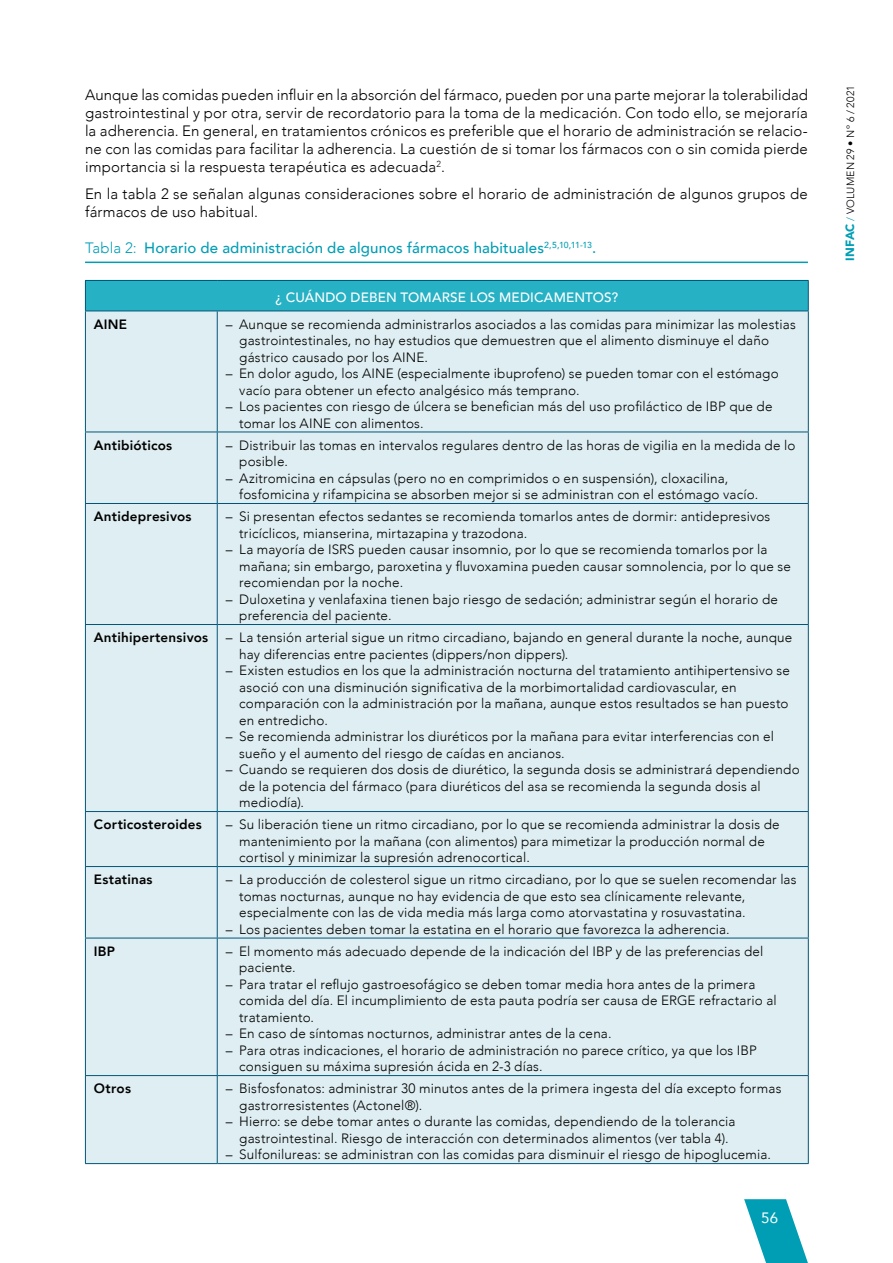
<style>
.page{position:relative;width:893px;height:1263px;background:#fff}
.page>*{position:absolute;margin:0;border:0;box-sizing:border-box;transform-origin:0 0}
.Texto_general{font:300 15px/18px "Avenir";letter-spacing:.01em;color:#000;text-align:justify}
.TABLA_FIGURA_titulo{font:500 15px "Avenir";letter-spacing:.01em;color:#009eb5}
.t1{font:15px "Avenir";color:#fff}
.TABLA_texto{font:300 13.5px/16.5px "Avenir";letter-spacing:.015em;color:#000}
.TABLA_texto-2{font:800 13.5px "Avenir";letter-spacing:.015em;color:#000}
.TABLA_cabecera{font:500 13.5px "Avenir";letter-spacing:.01em;color:#fff}
.t2{font:300 10.5px "Avenir";letter-spacing:.02em;color:#000}
.s1{font-weight:300}
.s2{font-weight:900;font-size:12px;color:#009eb5}
.s3{color:#009eb5}
</style>
<div class="page">
<hr style="left:85px;top:262px;width:723px;height:1px;background:#009eb5">
<div style="left:85px;top:280px;width:723px;height:31px;background:#27b1c4"></div>
<div style="left:86px;top:312px;width:722px;height:851px;background:#dfeef2"></div>
<hr style="left:217px;top:311px;width:1px;height:121px;background:#005679">
<hr style="left:85px;top:432px;width:132px;height:1px;background:#005679">
<hr style="left:217px;top:432px;width:592px;height:1px;background:#005679">
<hr style="left:217px;top:432px;width:1px;height:71px;background:#005679">
<hr style="left:85px;top:503px;width:132px;height:1px;background:#005679">
<hr style="left:217px;top:503px;width:592px;height:1px;background:#005679">
<hr style="left:217px;top:504px;width:1px;height:120px;background:#005679">
<hr style="left:85px;top:624px;width:132px;height:1px;background:#005679">
<hr style="left:217px;top:624px;width:592px;height:1px;background:#005679">
<hr style="left:217px;top:625px;width:1px;height:186px;background:#005679">
<hr style="left:85px;top:811px;width:132px;height:1px;background:#005679">
<hr style="left:217px;top:811px;width:592px;height:1px;background:#005679">
<hr style="left:217px;top:812px;width:1px;height:54px;background:#005679">
<hr style="left:85px;top:866px;width:132px;height:1px;background:#005679">
<hr style="left:217px;top:866px;width:592px;height:1px;background:#005679">
<hr style="left:217px;top:867px;width:1px;height:71px;background:#005679">
<hr style="left:85px;top:938px;width:132px;height:1px;background:#005679">
<hr style="left:217px;top:938px;width:592px;height:1px;background:#005679">
<hr style="left:217px;top:938px;width:1px;height:137px;background:#005679">
<hr style="left:85px;top:1075px;width:132px;height:1px;background:#005679">
<hr style="left:217px;top:1075px;width:592px;height:1px;background:#005679">
<hr style="left:217px;top:1076px;width:1px;height:87px;background:#005679">
<hr style="left:85px;top:311px;width:1px;height:121px;background:#005679">
<hr style="left:808px;top:311px;width:1px;height:121px;background:#005679">
<hr style="left:85px;top:432px;width:1px;height:71px;background:#005679">
<hr style="left:808px;top:432px;width:1px;height:71px;background:#005679">
<hr style="left:85px;top:504px;width:1px;height:120px;background:#005679">
<hr style="left:808px;top:504px;width:1px;height:120px;background:#005679">
<hr style="left:85px;top:625px;width:1px;height:186px;background:#005679">
<hr style="left:808px;top:625px;width:1px;height:186px;background:#005679">
<hr style="left:85px;top:812px;width:1px;height:54px;background:#005679">
<hr style="left:808px;top:812px;width:1px;height:54px;background:#005679">
<hr style="left:85px;top:867px;width:1px;height:71px;background:#005679">
<hr style="left:808px;top:867px;width:1px;height:71px;background:#005679">
<hr style="left:85px;top:938px;width:1px;height:137px;background:#005679">
<hr style="left:808px;top:938px;width:1px;height:137px;background:#005679">
<hr style="left:85px;top:1076px;width:1px;height:87px;background:#005679">
<hr style="left:808px;top:1076px;width:1px;height:87px;background:#005679">
<hr style="left:85px;top:1163px;width:132px;height:1px;background:#005679">
<hr style="left:217px;top:1163px;width:592px;height:1px;background:#005679">
<hr style="left:85px;top:280px;width:132px;height:1px;background:#005679">
<hr style="left:85px;top:281px;width:1px;height:30px;background:#005679">
<hr style="left:217px;top:280px;width:592px;height:1px;background:#005679">
<hr style="left:808px;top:281px;width:1px;height:30px;background:#005679">
<hr style="left:85px;top:311px;width:132px;height:1px;background:#005679">
<hr style="left:217px;top:311px;width:592px;height:1px;background:#005679">
<svg style="left:744px;top:1199px;width:64px;height:64px"></svg>
<p class="Texto_general" style="left:85px;top:86px;width:724px">Aunque las comidas pueden influir en la absorción del fármaco, pueden por una parte mejorar la tolerabilidad gastrointestinal y por otra, servir de recordatorio para la toma de la medicación. Con todo ello, se mejoraría la adherencia. En general, en tratamientos crónicos es preferible que el horario de administración se relacio&shy;ne con las comidas para facilitar la adherencia. La cuestión de si tomar los fármacos con o sin comida pierde importancia si la respuesta terapéutica es adecuada<sup>2</sup>.</p>
<p class="Texto_general" style="left:85px;top:185px;width:724px">En la tabla 2 se señalan algunas consideraciones sobre el horario de administración de algunos grupos de fármacos de uso habitual.</p>
<p class="TABLA_FIGURA_titulo" style="left:85px;top:235px;width:513px"><span class="s1">Tabla 2:</span> Horario de administración de algunos fármacos habituales<sup>2,5,10,11-13</sup>.</p>
<p class="TABLA_cabecera" style="left:275px;top:286px;width:344px">¿ CUÁNDO DEBEN TOMARSE LOS MEDICAMENTOS?</p>
<p class="TABLA_texto-2" style="left:94px;top:313px;width:35px">AINE</p>
<p class="TABLA_texto" style="left:239px;top:316px;width:558px;text-indent:-14px">– Aunque se recomienda administrarlos asociados a las comidas para minimizar las molestias gastrointestinales, no hay estudios que demuestren que el alimento disminuye el daño gástrico causado por los AINE.</p>
<p class="TABLA_texto" style="left:239px;top:365px;width:541px;text-indent:-14px">– En dolor agudo, los AINE (especialmente ibuprofeno) se pueden tomar con el estómago vacío para obtener un efecto analgésico más temprano.</p>
<p class="TABLA_texto" style="left:239px;top:398px;width:535px;text-indent:-14px">– Los pacientes con riesgo de úlcera se benefician más del uso profiláctico de IBP que de tomar los AINE con alimentos.</p>
<p class="TABLA_texto-2" style="left:94px;top:434px;width:80px">Antibióticos</p>
<p class="TABLA_texto" style="left:239px;top:437px;width:558px;text-indent:-14px">– Distribuir las tomas en intervalos regulares dentro de las horas de vigilia en la medida de lo posible.</p>
<p class="TABLA_texto" style="left:239px;top:470px;width:520px;text-indent:-14px">– Azitromicina en cápsulas (pero no en comprimidos o en suspensión), cloxacilina, fosfomicina y rifampicina se absorben mejor si se administran con el estómago vacío.</p>
<p class="TABLA_texto-2" style="left:94px;top:506px;width:99px">Antidepresivos</p>
<p class="TABLA_texto" style="left:239px;top:508px;width:533px;text-indent:-14px">– Si presentan efectos sedantes se recomienda tomarlos antes de dormir: antidepresivos tricíclicos, mianserina, mirtazapina y trazodona.</p>
<p class="TABLA_texto" style="left:239px;top:541px;width:553px;text-indent:-14px">– La mayoría de ISRS pueden causar insomnio, por lo que se recomienda tomarlos por la mañana; sin embargo, paroxetina y fluvoxamina pueden causar somnolencia, por lo que se recomiendan por la noche.</p>
<p class="TABLA_texto" style="left:239px;top:591px;width:540px;text-indent:-14px">– Duloxetina y venlafaxina tienen bajo riesgo de sedación; administrar según el horario de preferencia del paciente.</p>
<p class="TABLA_texto-2" style="left:94px;top:627px;width:116px">Antihipertensivos</p>
<p class="TABLA_texto" style="left:239px;top:629px;width:555px;text-indent:-14px">– La tensión arterial sigue un ritmo circadiano, bajando en general durante la noche, aunque hay diferencias entre pacientes (dippers/non dippers).</p>
<p class="TABLA_texto" style="left:239px;top:662px;width:552px;text-indent:-14px">– Existen estudios en los que la administración nocturna del tratamiento antihipertensivo se asoció con una disminución significativa de la morbimortalidad cardiovascular, en comparación con la administración por la mañana, aunque estos resultados se han puesto en entredicho.</p>
<p class="TABLA_texto" style="left:239px;top:728px;width:536px;text-indent:-14px">– Se recomienda administrar los diuréticos por la mañana para evitar interferencias con el sueño y el aumento del riesgo de caídas en ancianos.</p>
<p class="TABLA_texto" style="left:239px;top:761px;width:562px;text-indent:-14px">– Cuando se requieren dos dosis de diurético, la segunda dosis se administrará dependiendo de la potencia del fármaco (para diuréticos del asa se recomienda la segunda dosis al mediodía).</p>
<p class="TABLA_texto-2" style="left:94px;top:814px;width:110px">Corticosteroides</p>
<p class="TABLA_texto" style="left:239px;top:816px;width:542px;text-indent:-14px">– Su liberación tiene un ritmo circadiano, por lo que se recomienda administrar la dosis de mantenimiento por la mañana (con alimentos) para mimetizar la producción normal de cortisol y minimizar la supresión adrenocortical.</p>
<p class="TABLA_texto-2" style="left:94px;top:869px;width:60px">Estatinas</p>
<p class="TABLA_texto" style="left:239px;top:871px;width:559px;text-indent:-14px">– La producción de colesterol sigue un ritmo circadiano, por lo que se suelen recomendar las tomas nocturnas, aunque no hay evidencia de que esto sea clínicamente relevante, especialmente con las de vida media más larga como atorvastatina y rosuvastatina.</p>
<p class="TABLA_texto" style="left:226px;top:921px;width:505px">– Los pacientes deben tomar la estatina en el horario que favorezca la adherencia.</p>
<p class="TABLA_texto-2" style="left:94px;top:940px;width:23px">IBP</p>
<p class="TABLA_texto" style="left:239px;top:943px;width:526px;text-indent:-14px">– El momento más adecuado depende de la indicación del IBP y de las preferencias del paciente.</p>
<p class="TABLA_texto" style="left:239px;top:976px;width:539px;text-indent:-14px">– Para tratar el reflujo gastroesofágico se deben tomar media hora antes de la primera comida del día. El incumplimiento de esta pauta podría ser causa de ERGE refractario al tratamiento.</p>
<p class="TABLA_texto" style="left:226px;top:1025px;width:387px">– En caso de síntomas nocturnos, administrar antes de la cena.</p>
<p class="TABLA_texto" style="left:239px;top:1042px;width:519px;text-indent:-14px">– Para otras indicaciones, el horario de administración no parece crítico, ya que los IBP consiguen su máxima supresión ácida en 2-3 días.</p>
<p class="TABLA_texto-2" style="left:94px;top:1078px;width:39px">Otros</p>
<p class="TABLA_texto" style="left:239px;top:1080px;width:544px;text-indent:-14px">– Bisfosfonatos: administrar 30 minutos antes de la primera ingesta del día excepto formas gastrorresistentes (Actonel®).</p>
<p class="TABLA_texto" style="left:226px;top:1113px;width:511px;text-align:center">– Hierro: se debe tomar antes o durante las comidas, dependiendo de la tolerancia gastrointestinal. Riesgo de interacción con determinados alimentos (ver tabla 4).</p>
<p class="TABLA_texto" style="left:226px;top:1146px;width:547px">– Sulfonilureas: se administran con las comidas para disminuir el riesgo de hipoglucemia.</p>
<p class="t1" style="left:761px;top:1206px;width:18px">56</p>
<p class="t2" style="left:844px;top:261px;width:177px;rotate:-90deg"><span class="s2">INFAC</span> <span class="s3">/</span> VOLUMEN 29 • Nº 6 / 2021</p>
</div>
